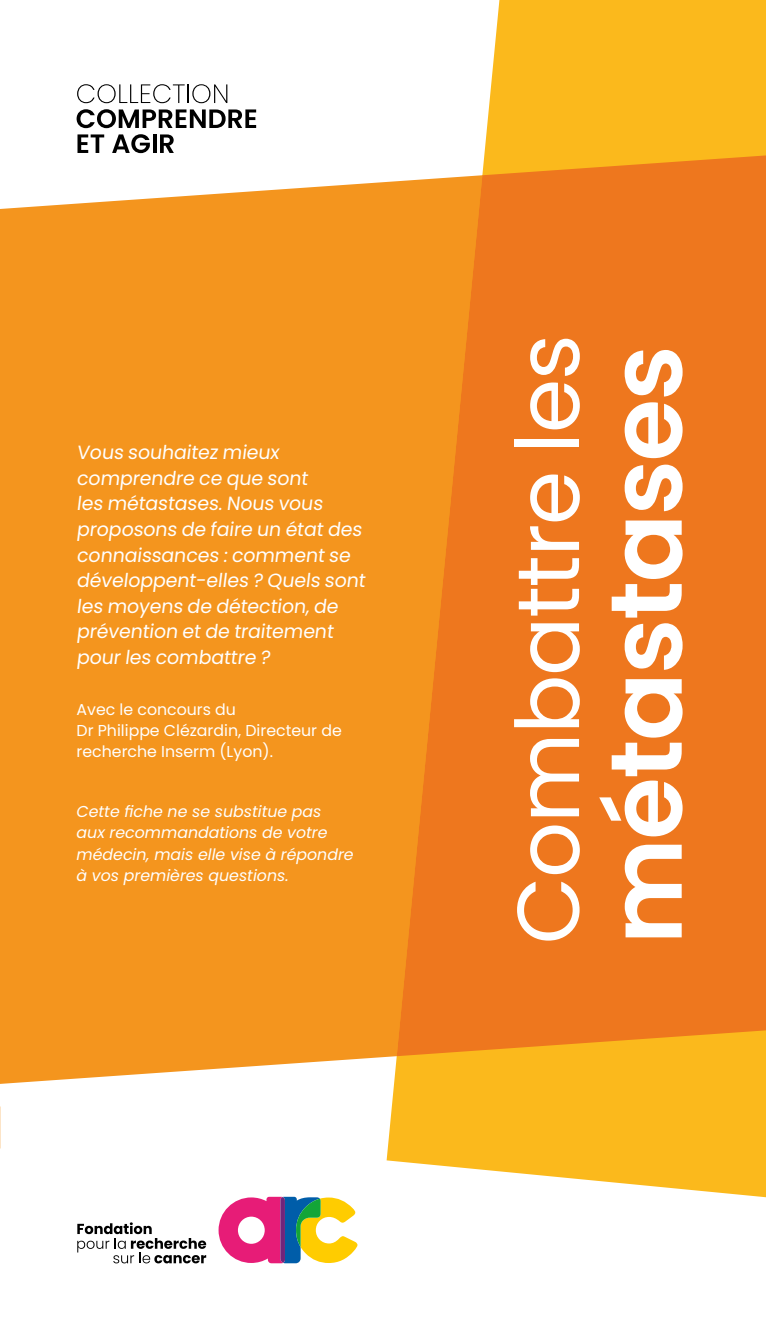
<style>
.page{position:relative;width:766px;height:1340px;background:#fff}
.page>*{position:absolute;margin:0;border:0;box-sizing:border-box;transform-origin:0 0}
.t1{font:600 101.25px "Poppins";letter-spacing:-.015em;color:#fff}
.t2{font:87.75px "Poppins";letter-spacing:-.015em;color:#fff}
.t3{font:19.12px/25.4px "Poppins";color:#fff}
.t4{font:italic 15.75px/21.4px "Poppins";color:#fff}
.t5{font:15.75px/21.4px "Poppins";color:#fff}
</style>
<div class="page">
<div style="left:0;top:182px;width:386px;height:901px;background:#f4951e"></div>
<svg style="left:386px;top:0;width:379px;height:1197px;fill:#fbb91c"></svg>
<svg style="left:396px;top:155px;width:369px;height:901px;fill:#ee771e"></svg>
<svg style="left:77px;top:84px;width:150px;height:19px"></svg>
<svg style="left:77px;top:109px;width:179px;height:19px"></svg>
<svg style="left:77px;top:134px;width:27px;height:19px"></svg>
<svg style="left:112px;top:134px;width:38px;height:19px"></svg>
<hr style="left:153px;top:134px;width:3px;height:19px;background:#000">
<svg style="left:160px;top:134px;width:14px;height:19px"></svg>
<svg style="left:218px;top:1196px;width:139px;height:67px"></svg>
<svg style="left:77px;top:1222px;width:129px;height:41px"></svg>
<p class="t3" style="left:76px;top:440px;width:294px">Vous souhaitez mieux comprendre ce que sont<br>les métastases.Nous vous proposons de faire un étatdes connaissances :commentse développent-elles ? Quels sont les moyens de détection,de prévention etde traitement pourles combattre ?</p>
<p class="t5" style="left:77px;top:698px;width:266px">Avec le concours du<br>Dr Philippe Clézardin, Directeur de recherche Inserm (Lyon).</p>
<p class="t4" style="left:77px;top:800px;width:278px">Cette fiche ne se substitue pas aux recommandations de votre médecin, mais elle vise à répondre à vos premières questions.</p>
<h2 class="t2" style="left:497px;top:944px;width:611px;rotate:-90deg">Combattre les</h2>
<h1 class="t1" style="left:587px;top:944px;width:600px;rotate:-90deg">métastases</h1>
</div>
